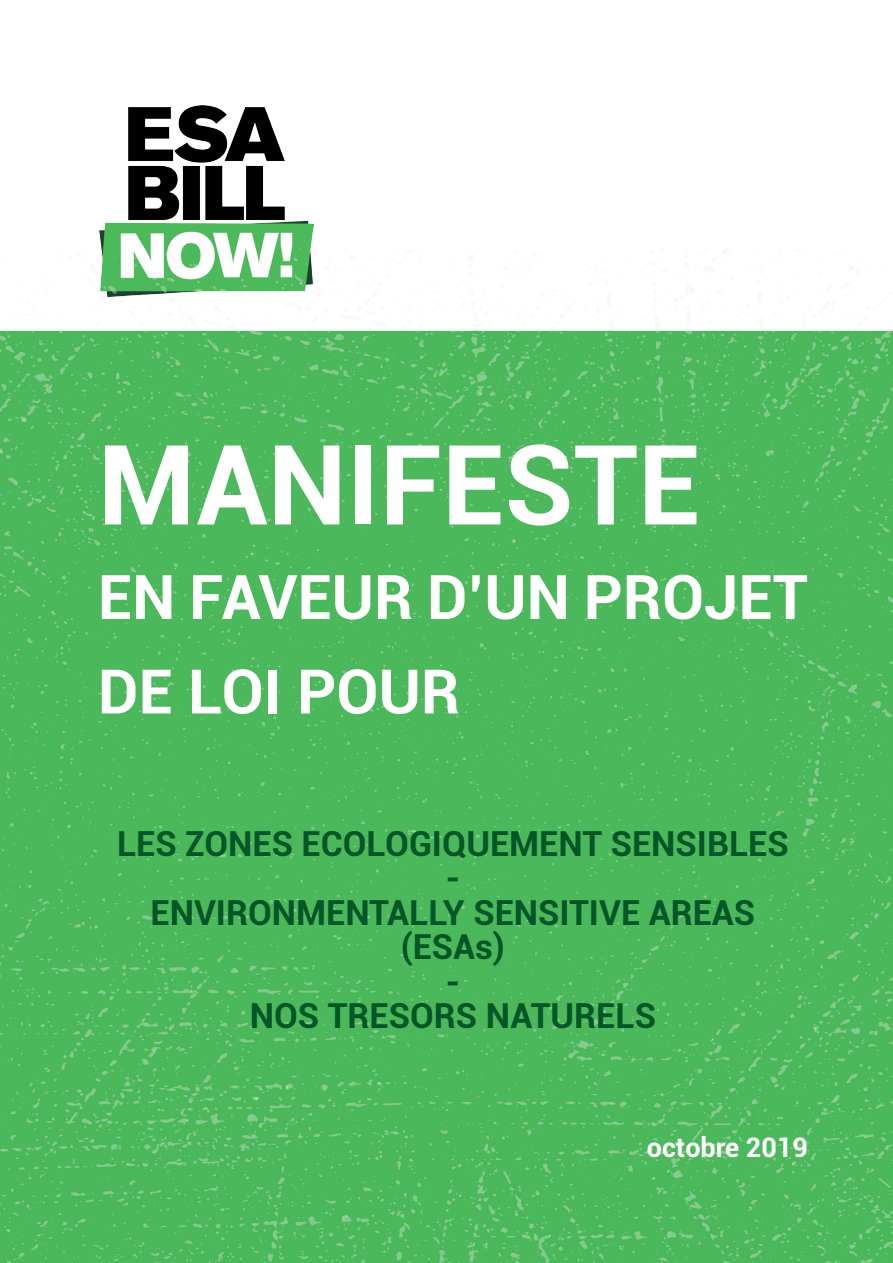
<style>
.page{position:relative;width:893px;height:1263px;background:#fff}
.page>*{position:absolute;margin:0;border:0;box-sizing:border-box;transform-origin:0 0}
.t1{font:700 111px "Roboto";color:#fff}
.t2{font:700 61.5px "Roboto";color:#fff}
.t3{font:700 34.5px/34.5px "Roboto";color:#025527;text-align:center}
.t4{font:700 27px "Roboto";color:#fff}
</style>
<div class="page">
<img style="left:0;top:105px;width:893px;height:1158px">
<p class="t1" style="left:98px;top:407px;width:604px">MANIFESTE</p>
<p class="t2" style="left:98px;top:554px;width:712px">EN FAVEUR D’UN PROJET</p>
<p class="t2" style="left:98px;top:648px;width:364px">DE LOI POUR</p>
<p class="t3" style="left:117px;top:825px;width:673px">LES ZONES ECOLOGIQUEMENT SENSIBLES</p>
<p class="t3" style="left:445px;top:859px;width:17px">-</p>
<p class="t3" style="left:150px;top:894px;width:606px">ENVIRONMENTALLY SENSITIVE AREAS (ESAs)</p>
<p class="t3" style="left:445px;top:963px;width:17px">-</p>
<p class="t3" style="left:250px;top:997px;width:408px">NOS TRESORS NATURELS</p>
<p class="t4" style="left:647px;top:1128px;width:163px">octobre 2019</p>
</div>
